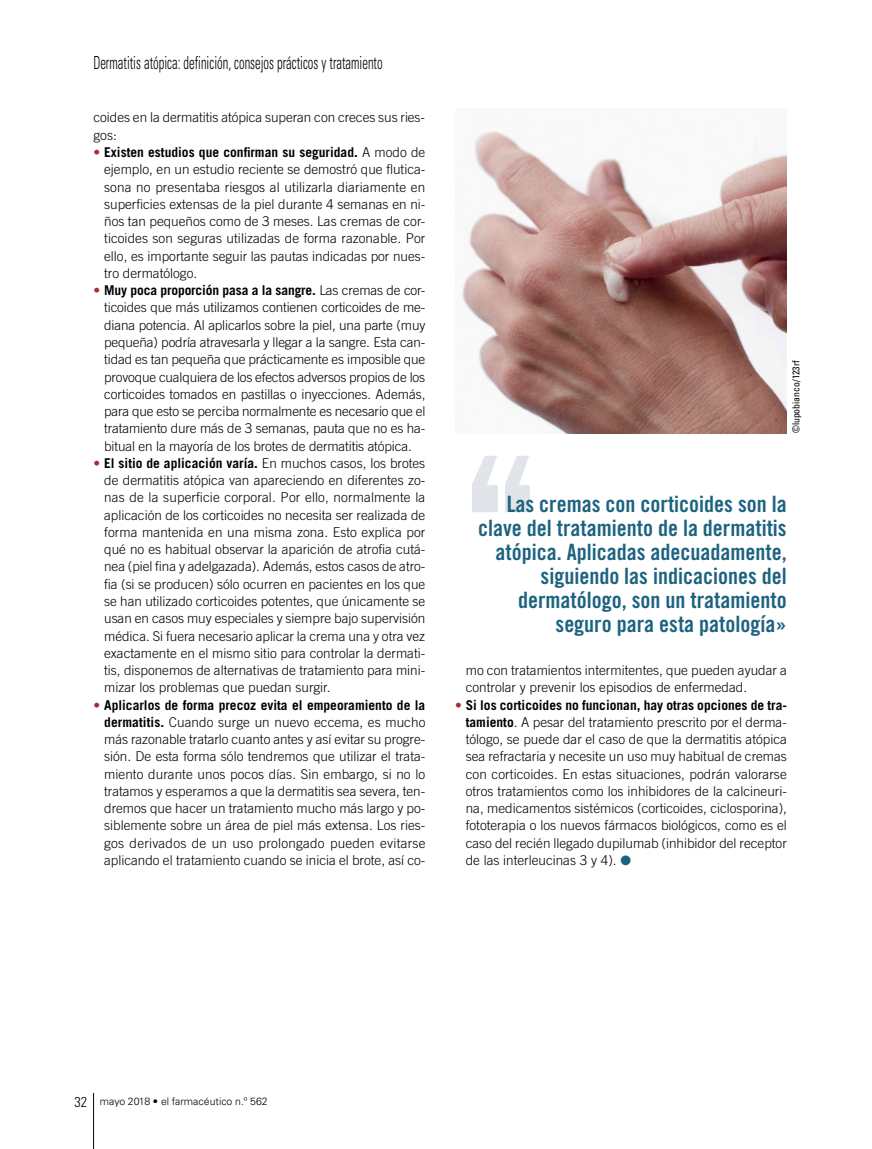
<style>
.page{position:relative;width:872px;height:1149px;background:#fff}
.page>*{position:absolute;margin:0;border:0;box-sizing:border-box;transform-origin:0 0}
.t1{font:22.5px/24px "Trade Gothic LT Std Bd Cn 20";color:#1d6380;text-align:right}
.t2{font:300 condensed 18px "Univers LT Std";color:#000;scale:.7 1}
.t3{font:300 condensed 14.25px "Univers LT Std";color:#000}
.t4{font:300 13.5px/17.2px "Trade Gothic LT Std";color:#000;text-align:justify}
.t5{font:300 10.5px "Univers LT Std";color:#000}
.t6{font:condensed 9.75px "Univers LT Std";color:#000}
.s1{color:#a72c31}
.s2{font-weight:700}
.s3{color:#1d6380}
</style>
<div class="page">
<hr style="left:93px;top:1092px;width:1px;height:56px;background:#000">
<svg style="left:505px;top:456px;width:25px;height:56px"></svg>
<svg style="left:472px;top:456px;width:26px;height:56px"></svg>
<img style="left:462px;top:131px;width:325px;height:302px">
<h2 class="t2" style="left:93px;top:52px;width:415px">Dermatitis atópica: definición, consejos prácticos y tratamiento</h2>
<p class="t4" style="left:94px;top:109px;width:333px">coides en la dermatitis atópica superan con creces sus ries&shy;gos:</p>
<p class="t4" style="left:104px;top:143px;width:323px;text-indent:-11px"><span class="s1">•</span> <span class="s2">Existen estudios que confirman su seguridad.</span> A modo de ejemplo, en un estudio reciente se demostró que flutica&shy;sona no presentaba riesgos al utilizarla diariamente en superficies extensas de la piel durante 4 semanas en ni&shy;ños tan pequeños como de 3 meses. Las cremas de cor&shy;ticoides son seguras utilizadas de forma razonable. Por ello, es importante seguir las pautas indicadas por nues&shy;tro dermatólogo.</p>
<p class="t4" style="left:104px;top:281px;width:323px;text-indent:-11px"><span class="s1">•</span> <span class="s2">Muy poca proporción pasa a la sangre.</span> Las cremas de cor&shy;ticoides que más utilizamos contienen corticoides de me&shy;diana potencia. Al aplicarlos sobre la piel, una parte (muy pequeña) podría atravesarla y llegar a la sangre. Esta can&shy;tidad es tan pequeña que prácticamente es imposible que provoque cualquiera de los efectos adversos propios de los corticoides tomados en pastillas o inyecciones. Además, para que esto se perciba normalmente es necesario que el tratamiento dure más de 3 semanas, pauta que no es ha&shy;bitual en la mayoría de los brotes de dermatitis atópica.</p>
<p class="t4" style="left:104px;top:454px;width:323px;text-indent:-11px"><span class="s1">•</span> <span class="s2">El sitio de aplicación varía.</span> En muchos casos, los brotes de dermatitis atópica van apareciendo en diferentes zo&shy;nas de la superficie corporal. Por ello, normalmente la aplicación de los corticoides no necesita ser realizada de forma mantenida en una misma zona. Esto explica por qué no es habitual observar la aparición de atrofia cutá&shy;nea (piel fina y adelgazada). Además, estos casos de atro&shy;fia (si se producen) sólo ocurren en pacientes en los que se han utilizado corticoides potentes, que únicamente se usan en casos muy especiales y siempre bajo supervisión médica. Si fuera necesario aplicar la crema una y otra vez exactamente en el mismo sitio para controlar la dermati&shy;tis, disponemos de alternativas de tratamiento para mini&shy;mizar los problemas que puedan surgir.</p>
<p class="t4" style="left:104px;top:695px;width:323px;text-indent:-11px"><span class="s1">•</span> <span class="s2">Aplicarlos de forma precoz evita el empeoramiento de la dermatitis.</span> Cuando surge un nuevo eccema, es mucho más razonable tratarlo cuanto antes y así evitar su progre&shy;sión. De esta forma sólo tendremos que utilizar el trata&shy;miento durante unos pocos días. Sin embargo, si no lo tratamos y esperamos a que la dermatitis sea severa, ten&shy;dremos que hacer un tratamiento mucho más largo y po&shy;siblemente sobre un área de piel más extensa. Los ries&shy;gos derivados de un uso prolongado pueden evitarse aplicando el tratamiento cuando se inicia el brote, así co-</p>
<p class="t6" style="left:790px;top:433px;width:74px;rotate:-90deg">©lupobianco/123rf</p>
<h1 class="t1" style="left:478px;top:491px;width:310px">Las cremas con corticoides son la clave del tratamiento de la dermatitis atópica. Aplicadas adecuadamente, siguiendo las indicaciones del dermatólogo, son un tratamiento seguro para esta patología»</h1>
<p class="t4" style="left:466px;top:661px;width:323px">mo con tratamientos intermitentes, que pueden ayudar a controlar y prevenir los episodios de enfermedad.</p>
<p class="t4" style="left:466px;top:695px;width:323px;text-indent:-11px"><span class="s1">•</span> <span class="s2">Si los corticoides no funcionan, hay otras opciones de tra&shy;tamiento</span>. A pesar del tratamiento prescrito por el derma&shy;tólogo, se puede dar el caso de que la dermatitis atópica sea refractaria y necesite un uso muy habitual de cremas con corticoides. En estas situaciones, podrán valorarse otros tratamientos como los inhibidores de la calcineuri&shy;na, medicamentos sistémicos (corticoides, ciclosporina), fototerapia o los nuevos fármacos biológicos, como es el caso del recién llegado dupilumab (inhibidor del receptor de las interleucinas 3 y 4). <span class="s3">●</span></p>
<p class="t3" style="left:75px;top:1092px;width:14px">32</p>
<p class="t5" style="left:100px;top:1094px;width:169px">mayo 2018 • el farmacéutico n.º 562</p>
</div>
